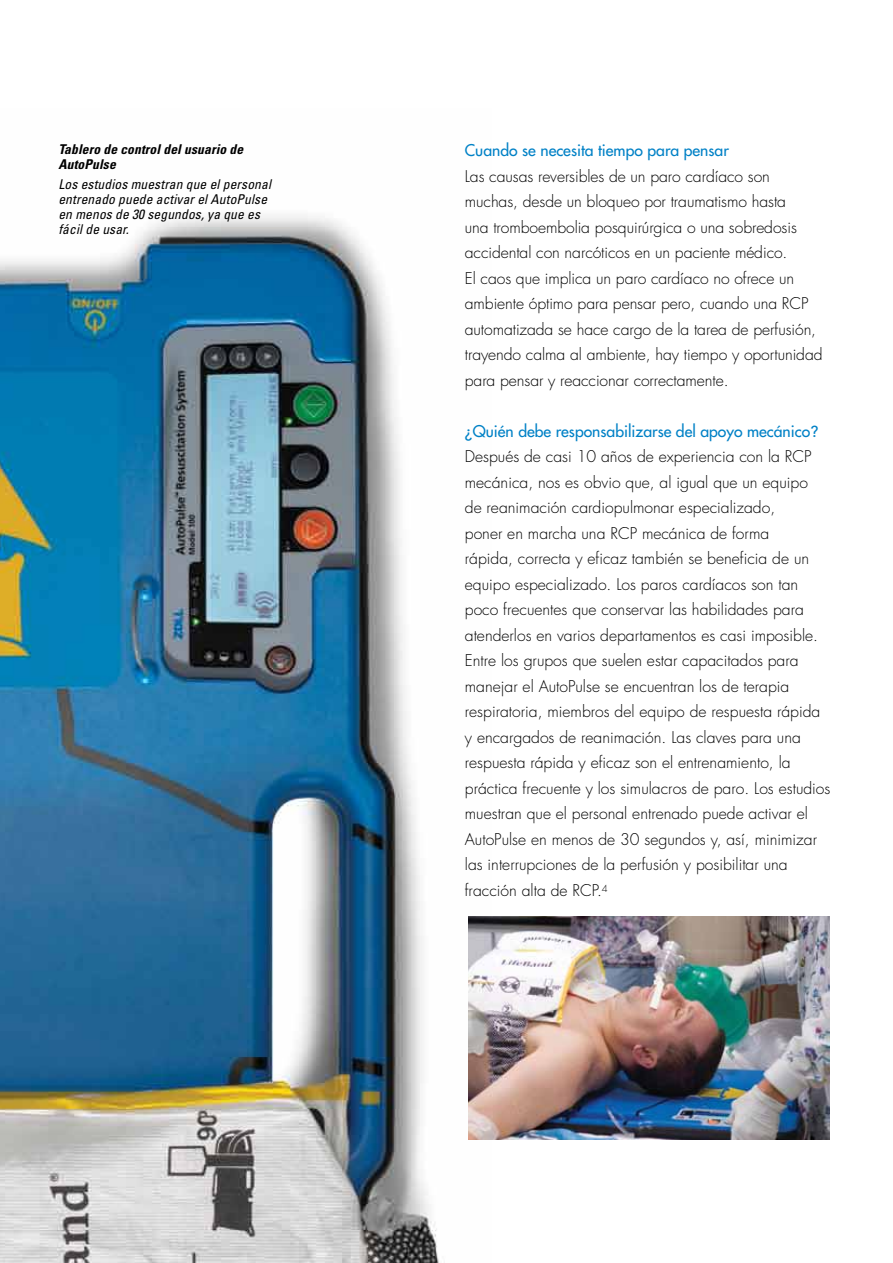
<style>
.page{position:relative;width:893px;height:1263px;background:#fff}
.page>*{position:absolute;margin:0;border:0;box-sizing:border-box;transform-origin:0 0}
.t1{font:300 15.75px/25.5px "Futura Std";color:#000}
.t2{font:500 15.75px "Futura Std";color:#0081c6}
.t3{font:italic condensed 13.5px/15px "Univers";letter-spacing:.01em;color:#000}
.t4{font:italic 700 condensed 13.5px/15px "Univers";letter-spacing:.01em;color:#000}
.s1{font-family:"Avenir";font-weight:500;color:#0081c6}
.s2{font-weight:500;color:#0081c6}
</style>
<div class="page">
<img style="left:0;top:215px;width:491px;height:1048px">
<img style="left:469px;top:917px;width:360px;height:223px">
<p class="t4" style="left:58px;top:142px;width:186px">Tablero de control del usuario de<br>AutoPulse</p>
<p class="t3" style="left:58px;top:176px;width:214px">Los estudios muestran que el personal entrenado puede activar el AutoPulse en menos de 30 segundos, ya que es fácil de usar.</p>
<p class="t2" style="left:465px;top:140px;width:265px">Cuando se necesita tiempo para pensar</p>
<p class="t1" style="left:465px;top:164px;width:359px">Las causas reversibles de un paro cardíaco son muchas, desde un bloqueo por traumatismo hasta<br>una tromboembolia posquirúrgica o una sobredosis accidental con narcóticos en un paciente médico.<br>El caos que implica un paro cardíaco no ofrece un ambiente óptimo para pensar pero, cuando una RCP automatizada se hace cargo de la tarea de perfusión, trayendo calma al ambiente, hay tiempo y oportunidad para pensar y reaccionar correctamente.</p>
<p class="t1" style="left:465px;top:419px;width:367px"><span class="s1">¿</span><span class="s2">Quién debe responsabilizarse del apoyo mecánico</span><span class="s1">?<br></span>Después de casi 10 años de experiencia con la RCP mecánica, nos es obvio que, al igual que un equipo<br>de reanimación cardiopulmonar especializado,<br>poner en marcha una RCP mecánica de forma<br>rápida, correcta y eficaz también se beneficia de un equipo especializado. Los paros cardíacos son tan poco frecuentes que conservar las habilidades para atenderlos en varios departamentos es casi imposible.<br>Entre los grupos que suelen estar capacitados para manejar el AutoPulse se encuentran los de terapia respiratoria, miembros del equipo de respuesta rápida y encargados de reanimación. Las claves para una respuesta rápida y eficaz son el entrenamiento, la práctica frecuente y los simulacros de paro. Los estudios muestran que el personal entrenado puede activar el AutoPulse en menos de 30 segundos y, así, minimizar las interrupciones de la perfusión y posibilitar una fracción alta de RCP.<sup>4</sup></p>
</div>
